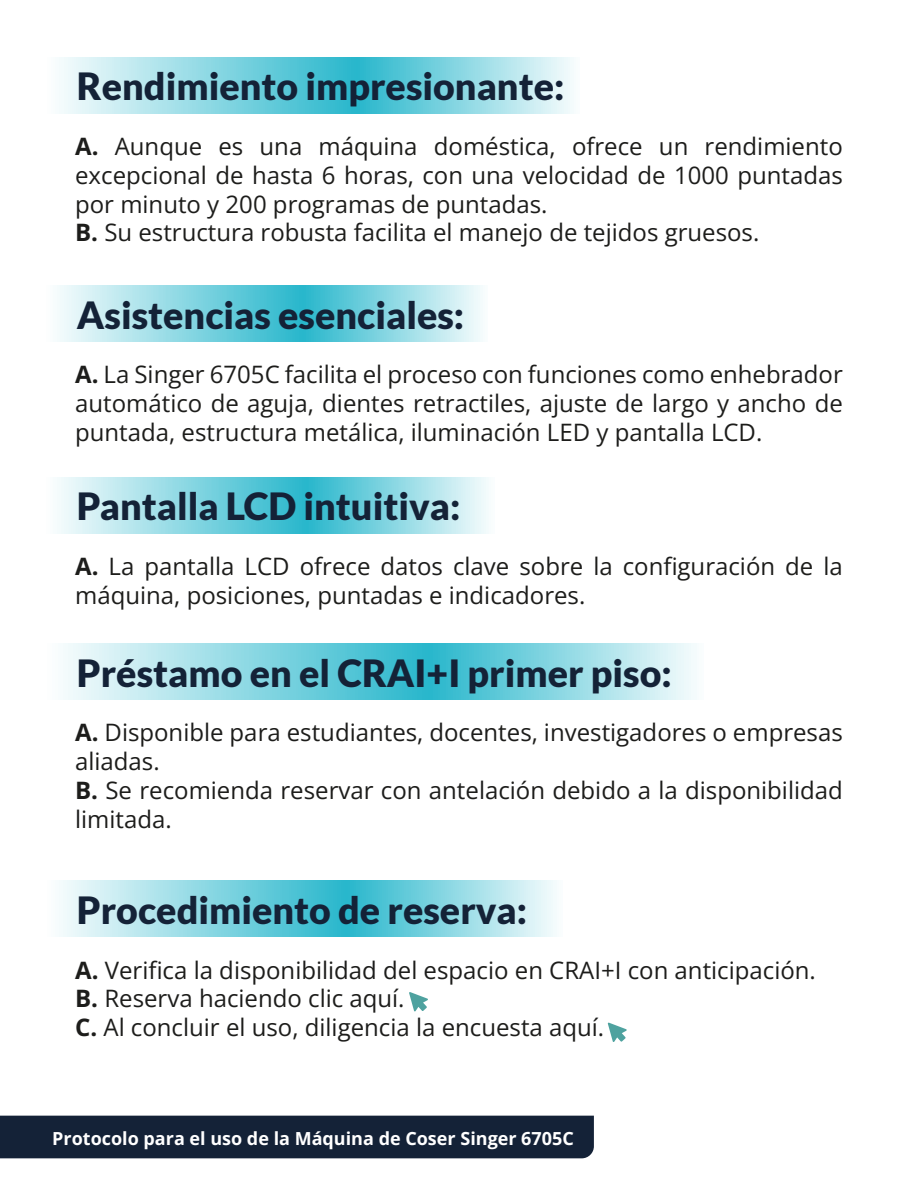
<style>
.page{position:relative;width:918px;height:1188px;background:#fff}
.page>*{position:absolute;margin:0;border:0;box-sizing:border-box;transform-origin:0 0}
.t1{font:900 37.5px "Lato";color:#142237}
.t2{font:24px/28.8px "Open Sans";color:#1d1d1b}
.t3{font:700 18px "Open Sans";color:#fff}
.s1{font-weight:700}
</style>
<div class="page">
<div style="left:0;top:1116px;width:594px;height:42px;background:#142237"></div>
<svg style="left:59px;top:57px;width:515px;height:56px;background:#8ed8e4"></svg>
<svg style="left:57px;top:285px;width:426px;height:57px;background:#8ed8e3"></svg>
<svg style="left:57px;top:477px;width:432px;height:56px;background:#8ed8e3"></svg>
<svg style="left:63px;top:644px;width:634px;height:56px;background:#8ed8e4"></svg>
<svg style="left:59px;top:881px;width:498px;height:56px;background:#8ed8e4"></svg>
<svg style="left:409px;top:992px;width:19px;height:19px"></svg>
<svg style="left:608px;top:1023px;width:19px;height:19px"></svg>
<h1 class="t1" style="left:77px;top:65px;width:489px">Rendimiento impresionante:</h1>
<p class="t2" style="left:75px;top:131px;width:769px"><span class="s1">A.</span> Aunque es una máquina doméstica, ofrece un rendimiento excepcional de hasta 6 horas, con una velocidad de 1000 puntadas por minuto y 200 programas de puntadas.<br><span class="s1">B.</span> Su estructura robusta facilita el manejo de tejidos gruesos.</p>
<h1 class="t1" style="left:77px;top:293px;width:389px">Asistencias esenciales:</h1>
<p class="t2" style="left:75px;top:359px;width:769px;text-align:justify"><span class="s1">A.</span> La Singer 6705C facilita el proceso con funciones como enhebrador automático de aguja, dientes retractiles, ajuste de largo y ancho de puntada, estructura metálica, iluminación LED y pantalla LCD.</p>
<h1 class="t1" style="left:77px;top:485px;width:385px">Pantalla LCD intuitiva:</h1>
<p class="t2" style="left:75px;top:551px;width:769px"><span class="s1">A.</span> La pantalla LCD ofrece datos clave sobre la configuración de la máquina, posiciones, puntadas e indicadores.</p>
<h1 class="t1" style="left:77px;top:651px;width:596px">Préstamo en el CRAI+I primer piso:</h1>
<p class="t2" style="left:75px;top:718px;width:769px"><span class="s1">A.</span> Disponible para estudiantes, docentes, investigadores o empresas aliadas.<br><span class="s1">B.</span> Se recomienda reservar con antelación debido a la disponibilidad limitada.</p>
<h1 class="t1" style="left:77px;top:888px;width:452px">Procedimiento de reserva:</h1>
<p class="t2" style="left:75px;top:955px;width:742px"><span class="s1">A.</span> Verifica la disponibilidad del espacio en CRAI+I con anticipación.<br><span class="s1">B.</span> Reserva haciendo clic aquí.<br><span class="s1">C.</span> Al concluir el uso, diligencia la encuesta aquí.</p>
<p class="t3" style="left:52px;top:1126px;width:523px">Protocolo para el uso de la Máquina de Coser Singer 6705C</p>
</div>
